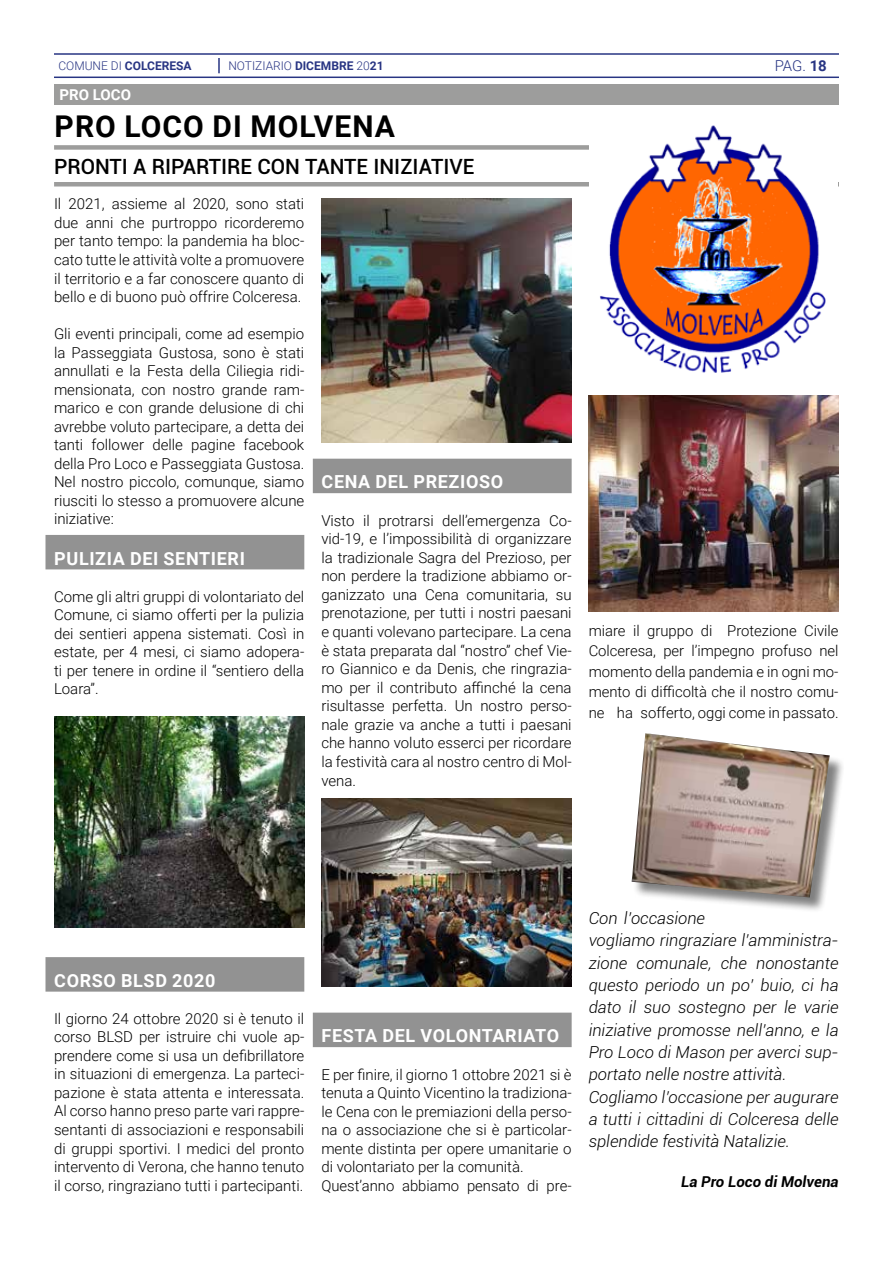
<style>
.page{position:relative;width:893px;height:1263px;background:#fff}
.page>*{position:absolute;margin:0;border:0;box-sizing:border-box;transform-origin:0 0}
.t1{font:700 30px "Roboto";letter-spacing:.035em;color:#000}
.t2{font:500 21px "Roboto";color:#000}
.t3{font:700 18px "Roboto";letter-spacing:.035em;color:#fff}
.t4{font:italic 300 16.5px/22.4px "Roboto";color:#000}
.t5{font:300 15px/18.5px "Roboto";color:#000;text-align:justify}
.t6{font:italic 700 15px "Roboto";color:#000}
.t7{font:700 15px "Roboto";color:#fff}
.t8{font:300 15px "Roboto";color:#283583}
.t9{font:300 12px "Roboto";color:#283583}
.t10{font:700 12px "Roboto";color:#283583}
.s1{font-weight:300}
.s2{font-weight:700}
</style>
<div class="page">
<svg style="left:218px;top:58px;width:2px;height:15px"></svg>
<hr style="left:54px;top:53px;width:785px;height:2px;background:#283583">
<hr style="left:54px;top:77px;width:785px;height:1px;background:#283583">
<div style="left:54px;top:84px;width:785px;height:21px;background:#9d9d9c"></div>
<div style="left:45px;top:535px;width:259px;height:34px;background:#929292"></div>
<div style="left:45px;top:957px;width:259px;height:35px;background:#929292"></div>
<svg style="left:321px;top:458px;width:251px;height:1px"></svg>
<div style="left:313px;top:459px;width:259px;height:34px;background:#929292"></div>
<svg style="left:321px;top:1012px;width:251px;height:1px"></svg>
<div style="left:313px;top:1013px;width:259px;height:34px;background:#929292"></div>
<div style="left:54px;top:145px;width:783px;height:5px;background:#9d9d9c"></div>
<hr style="left:54px;top:182px;width:785px;height:4px;background:#9d9d9c">
<img style="left:54px;top:716px;width:250px;height:211px">
<img style="left:321px;top:198px;width:251px;height:244px">
<img style="left:321px;top:799px;width:251px;height:187px">
<img style="left:589px;top:395px;width:250px;height:217px">
<div style="left:633px;top:735px;width:212px;height:178px;background:#000;opacity:.5"></div>
<img style="left:632px;top:733px;width:198px;height:164px">
<div style="left:589px;top:125px;width:248px;height:250px;background:#fff"></div>
<img style="left:600px;top:125px;width:226px;height:248px">
<p class="t10" style="left:58px;top:57px;width:135px"><span class="s1">COMUNE DI</span> COLCERESA</p>
<p class="t9" style="left:228px;top:57px;width:157px">NOTIZIARIO <span class="s2">DICEMBRE</span> 20<span class="s2">21</span></p>
<p class="t8" style="left:775px;top:55px;width:54px">PAG. <span class="s2">18</span></p>
<p class="t7" style="left:60px;top:84px;width:73px">PRO LOCO</p>
<h1 class="t1" style="left:55px;top:105px;width:342px">PRO LOCO DI MOLVENA</h1>
<h2 class="t2" style="left:54px;top:151px;width:422px">PRONTI A RIPARTIRE CON TANTE INIZIATIVE</h2>
<p class="t5" style="left:54px;top:194px;width:252px">Il 2021, assieme al 2020, sono stati due anni che purtroppo ricorderemo per tanto tempo: la pandemia ha bloc&shy;cato tutte le attività volte a promuovere il territorio e a far conoscere quanto di bello e di buono può offrire Colceresa.</p>
<p class="t5" style="left:54px;top:324px;width:252px">Gli eventi principali, come ad esempio la Passeggiata Gustosa, sono è stati annullati e la Festa della Ciliegia ridi&shy;mensionata, con nostro grande ram&shy;marico e con grande delusione di chi avrebbe voluto partecipare, a detta dei tanti follower delle pagine facebook della Pro Loco e Passeggiata Gustosa.<br>Nel nostro piccolo, comunque, siamo riusciti lo stesso a promuovere alcune iniziative:</p>
<p class="t3" style="left:54px;top:546px;width:192px">PULIZIA DEI SENTIERI</p>
<p class="t5" style="left:54px;top:587px;width:252px">Come gli altri gruppi di volontariato del Comune, ci siamo offerti per la pulizia dei sentieri appena sistemati. Così in estate, per 4 mesi, ci siamo adopera&shy;ti per tenere in ordine il “sentiero della Loara”.</p>
<p class="t3" style="left:322px;top:469px;width:183px">CENA DEL PREZIOSO</p>
<p class="t5" style="left:321px;top:510px;width:252px">Visto il protrarsi dell’emergenza Co&shy;vid-19, e l’impossibilità di organizzare la tradizionale Sagra del Prezioso, per non perdere la tradizione abbiamo or&shy;ganizzato una Cena comunitaria, su prenotazione, per tutti i nostri paesani e quanti volevano partecipare. La cena è stata preparata dal “nostro” chef Vie&shy;ro Giannico e da Denis, che ringrazia&shy;mo per il contributo affinché la cena risultasse perfetta. Un nostro perso&shy;nale grazie va anche a tutti i paesani che hanno voluto esserci per ricordare la festività cara al nostro centro di Mol&shy;vena.</p>
<p class="t5" style="left:589px;top:619px;width:251px;line-height:20.5px">miare il gruppo di Protezione Civile Colceresa, per l’impegno profuso nel momento della pandemia e in ogni mo&shy;mento di difficoltà che il nostro comu&shy;ne ha sofferto, oggi come in passato.</p>
<p class="t3" style="left:54px;top:968px;width:163px">CORSO BLSD 2020</p>
<p class="t5" style="left:54px;top:1009px;width:252px">Il giorno 24 ottobre 2020 si è tenuto il corso BLSD per istruire chi vuole ap&shy;prendere come si usa un defibrillatore in situazioni di emergenza. La parteci&shy;pazione è stata attenta e interessata.<br>Al corso hanno preso parte vari rappre&shy;sentanti di associazioni e responsabili di gruppi sportivi. I medici del pronto intervento di Verona, che hanno tenuto il corso, ringraziano tutti i partecipanti.</p>
<p class="t3" style="left:322px;top:1023px;width:239px">FESTA DEL VOLONTARIATO</p>
<p class="t5" style="left:321px;top:1064px;width:252px;text-align:left">E per finire, il giorno 1 ottobre 2021 si è tenuta a Quinto Vicentino la tradiziona&shy;le Cena con le premiazioni della perso&shy;na o associazione che si è particolar&shy;mente distinta per opere umanitarie o di volontariato per la comunità.<br>Quest’anno abbiamo pensato di pre-</p>
<p class="t4" style="left:589px;top:906px;width:251px">Con l’occasione<br>vogliamo ringraziare l’amministra&shy;zione comunale, che nonostante questo periodo un po’ buio, ci ha dato il suo sostegno per le varie iniziative promosse nell’anno, e la<br>Pro Loco di Mason per averci sup&shy;portato nelle nostre attività.<br>Cogliamo l’occasione per augurare a tutti i cittadini di Colceresa delle splendide festività Natalizie.</p>
<p class="t6" style="left:681px;top:1171px;width:159px">La Pro Loco di Molvena</p>
</div>
